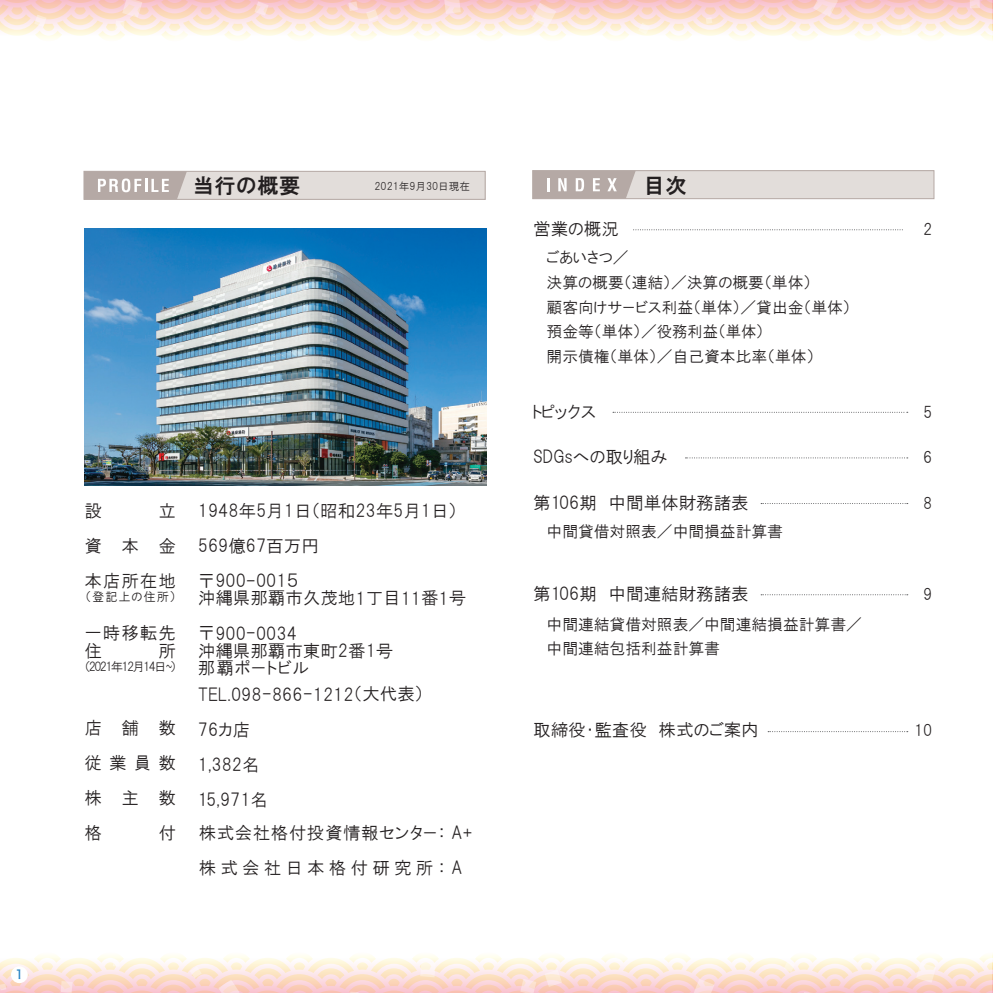
<style>
.page{position:relative;width:993px;height:993px;background:#fff}
.page>*{position:absolute;margin:0;border:0;box-sizing:border-box;transform-origin:0 0}
.t1{font:21px "HGP Gothic E";letter-spacing:.03em;color:#231f20}
.t2{font:17.5px/35px "HGP Gothic M";color:#231f20}
.t3{font:17.5px/35px "HGP Gothic M";letter-spacing:.03em;color:#231f20}
.t4{font:15.75px/24.5px "HGP Gothic M";color:#231f20}
.t5{font:12.25px "HGP Gothic M";letter-spacing:-.135em;color:#231f20}
.t6{font:12.25px "Hira Kaku Pro N W5";color:#2783c5}
.t7{font:10.5px "HGP Gothic M";color:#231f20}
.s1{font-family:"Koz Go Pr 6 N"}
</style>
<div class="page">
<svg style="left:992px;top:954px;width:1px;height:37px"></svg>
<svg style="left:992px;top:1px;width:1px;height:40px"></svg>
<svg style="left:0;top:955px;width:992px;height:37px"></svg>
<svg style="left:61px;top:980px;width:12px;height:12px"></svg>
<svg style="left:190px;top:965px;width:12px;height:12px"></svg>
<svg style="left:113px;top:959px;width:7px;height:7px"></svg>
<svg style="left:218px;top:955px;width:724px;height:37px"></svg>
<svg style="left:0;top:0;width:992px;height:39px"></svg>
<svg style="left:969px;top:0;width:10px;height:8px"></svg>
<svg style="left:900px;top:24px;width:9px;height:9px"></svg>
<svg style="left:444px;top:0;width:16px;height:14px"></svg>
<svg style="left:705px;top:17px;width:7px;height:7px"></svg>
<svg style="left:348px;top:1px;width:10px;height:10px"></svg>
<svg style="left:812px;top:0;width:25px;height:17px"></svg>
<svg style="left:638px;top:23px;width:11px;height:11px"></svg>
<svg style="left:254px;top:2px;width:14px;height:14px"></svg>
<svg style="left:34px;top:15px;width:13px;height:12px"></svg>
<svg style="left:173px;top:29px;width:16px;height:10px"></svg>
<svg style="left:366px;top:9px;width:12px;height:13px"></svg>
<svg style="left:115px;top:0;width:27px;height:30px"></svg>
<svg style="left:531px;top:3px;width:25px;height:25px"></svg>
<div style="left:11px;top:965px;width:17px;height:17px;background:#fff;border-radius:50%"></div>
<div style="left:84px;top:171px;width:401px;height:28px;background:#e2ddda"></div>
<div style="left:83px;top:171px;width:402px;height:29px;border:1px solid #b5a9a5"></div>
<div style="left:532px;top:171px;width:401px;height:28px;background:#e2ddda"></div>
<div style="left:532px;top:170px;width:402px;height:29px;border:1px solid #b5a9a5"></div>
<svg style="left:612px;top:412px;width:295px;height:1px"></svg>
<svg style="left:685px;top:457px;width:222px;height:1px"></svg>
<svg style="left:760px;top:503px;width:147px;height:1px"></svg>
<svg style="left:760px;top:594px;width:147px;height:1px"></svg>
<svg style="left:767px;top:731px;width:140px;height:1px"></svg>
<svg style="left:633px;top:229px;width:269px;height:1px"></svg>
<img style="left:84px;top:228px;width:402px;height:257px">
<svg style="left:532px;top:171px;width:103px;height:28px;background:#bfb4b1"></svg>
<svg style="left:84px;top:171px;width:103px;height:28px;background:#c1b7b3"></svg>
<svg style="left:0;top:983px;width:6px;height:10px"></svg>
<p class="t6" style="left:15px;top:963px;width:10px">1</p>
<p class="t2" style="left:84px;top:492px;width:93px;text-align:justify;text-indent:74px">立資本金本店所在地</p>
<p class="t5" style="left:85px;top:590px;width:92px">（登記上の住所）</p>
<p class="t2" style="left:84px;top:624px;width:93px;line-height:17.5px">一時移転先住</p>
<p class="t2" style="left:84px;top:492px;width:19px">設</p>
<p class="t2" style="left:158px;top:632px;width:19px">所</p>
<p class="t5" style="left:84px;top:660px;width:93px">（2021年12月14日<span class="s1">～</span>）</p>
<p class="t2" style="left:84px;top:709px;width:93px;text-align:justify">店舗数従業員数株主数格</p>
<p class="t2" style="left:158px;top:814px;width:19px">付</p>
<p class="t1" style="left:193px;top:174px;width:108px">当行の概要</p>
<p class="t7" style="left:374px;top:181px;width:97px">2021年9月30日現在</p>
<p class="t1" style="left:643px;top:174px;width:44px">目次</p>
<p class="t2" style="left:533px;top:211px;width:87px">営業の概況</p>
<p class="t2" style="left:198px;top:492px;width:261px">1948年5月1日（昭和23年5月1日）<br>569億67百万円<br>〒900-001５</p>
<p class="t2" style="left:198px;top:580px;width:270px">沖縄県那覇市久茂地1丁目11番1号〒900-0034</p>
<p class="t2" style="left:198px;top:641px;width:197px;line-height:17.5px">沖縄県那覇市東町2番1号那覇ポートビル</p>
<p class="t2" style="left:198px;top:676px;width:227px">TEL.098-866-1212（大代表）<br>76カ店<br>1,382名<br>15,971名</p>
<p class="t3" style="left:199px;top:814px;width:275px">株式会社格付投資情報センター： A+株式会社日本格付研究所：A</p>
<p class="t4" style="left:546px;top:245px;width:305px">ごあいさつ／<br>決算の概要（連結）／決算の概要（単体）<br>顧客向けサービス利益（単体）／貸出金（単体）預金等（単体）／役務利益（単体）<br>開示債権（単体）／自己資本比率（単体）</p>
<p class="t2" style="left:533px;top:393px;width:65px">トピックス</p>
<p class="t2" style="left:533px;top:439px;width:136px">SDGsへの取り組み</p>
<p class="t2" style="left:533px;top:484px;width:217px">第106期　中間単体財務諸表</p>
<p class="t4" style="left:546px;top:518px;width:238px">中間貸借対照表／中間損益計算書</p>
<p class="t2" style="left:533px;top:575px;width:217px">第106期　中間連結財務諸表</p>
<p class="t4" style="left:546px;top:611px;width:316px">中間連結貸借対照表／中間連結損益計算書／中間連結包括利益計算書</p>
<p class="t2" style="left:533px;top:712px;width:227px">取締役・監査役　株式のご案内</p>
<p class="t4" style="left:922px;top:217px;width:11px">2</p>
<p class="t4" style="left:922px;top:399px;width:11px">5</p>
<p class="t4" style="left:922px;top:445px;width:11px">6</p>
<p class="t4" style="left:922px;top:490px;width:11px">8</p>
<p class="t4" style="left:922px;top:581px;width:11px">9</p>
<p class="t4" style="left:913px;top:718px;width:20px">10</p>
</div>
